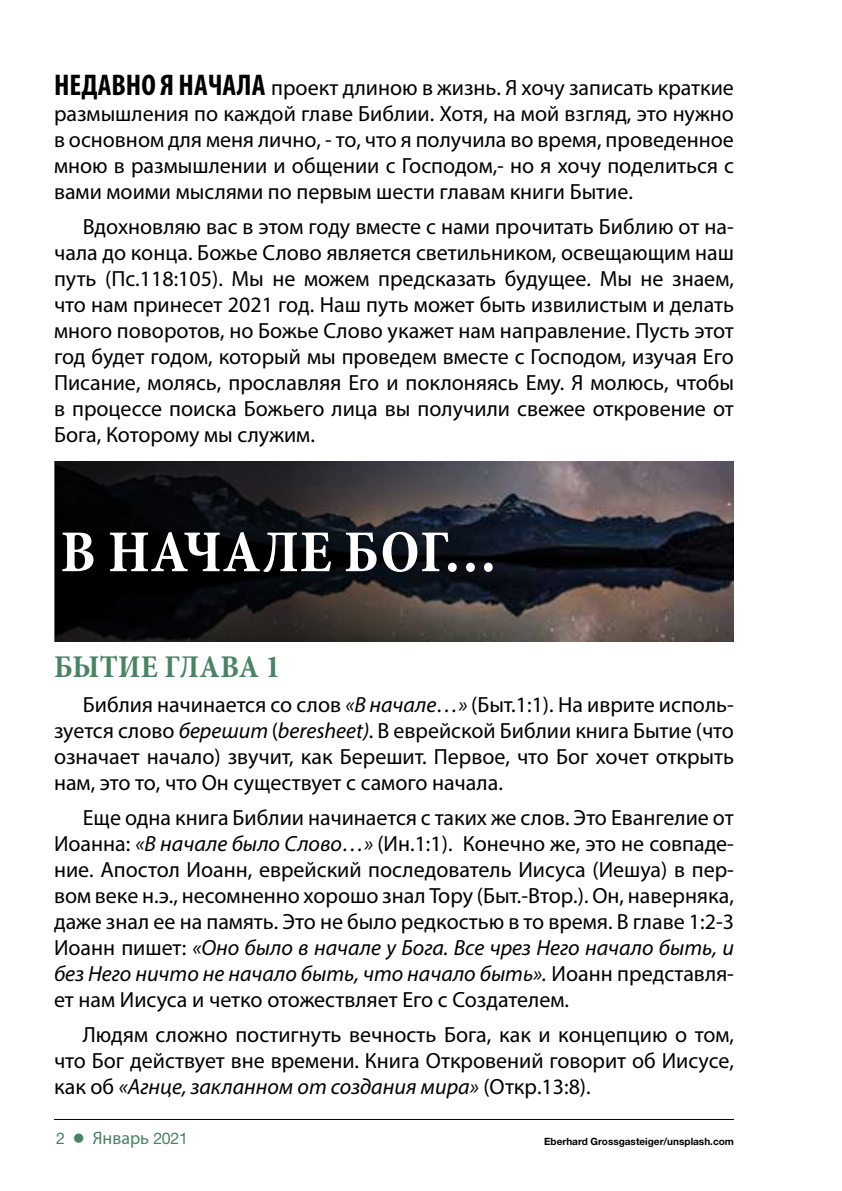
<style>
.page{position:relative;width:842px;height:1191px;background:#fff}
.page>*{position:absolute;margin:0;border:0;box-sizing:border-box;transform-origin:0 0}
.t1{font:700 condensed 60px "Minion Pro";letter-spacing:.01em;color:#fff}
.t2{font:700 condensed 32px "Minion Pro";letter-spacing:.01em;color:#488363}
.t3{font:22px/26px "Myriad Pro";color:#000;text-align:justify}
.t4{font:18px "Myriad Pro";color:#488363}
.t5{font:700 10px "Helvetica Neue LT Std";color:#000}
.s1{font-weight:700;font-stretch:condensed;font-size:30px}
.s2{font-style:italic}
.s3{font-family:"Helvetica Neue LT Std";font-size:16px}
</style>
<div class="page">
<hr style="left:54px;top:1119px;width:680px;height:1px;background:#000">
<img style="left:536px;top:462px;width:198px;height:180px">
<svg style="left:54px;top:462px;width:482px;height:180px;background:#1c1b1e"></svg>
<p class="t3" style="left:54px;top:74px;width:681px"><span class="s1">НЕДАВНО Я НАЧАЛА</span> проект длиною в жизнь. Я хочу записать краткие размышления по каждой главе Библии. Хотя, на мой взгляд, это нужно в основном для меня лично, - то, что я получила во время, проведенное мною в размышлении и общении с Господом,- но я хочу поделиться с вами моими мыслями по первым шести главам книги Бытие.</p>
<p class="t3" style="left:54px;top:213px;width:681px;text-indent:29px">Вдохновляю вас в этом году вместе с нами прочитать Библию от на&shy;чала до конца. Божье Слово является светильником, освещающим наш путь (Пс.118:105). Мы не можем предсказать будущее. Мы не знаем, что нам принесет 2021 год. Наш путь может быть извилистым и делать много поворотов, но Божье Слово укажет нам направление. Пусть этот год будет годом, который мы проведем вместе с Господом, изучая Его Писание, молясь, прославляя Его и поклоняясь Ему. Я молюсь, чтобы в процессе поиска Божьего лица вы получили свежее откровение от Бога, Которому мы служим.</p>
<h1 class="t1" style="left:61px;top:510px;width:438px">В НАЧАЛЕ БОГ…</h1>
<h2 class="t2" style="left:54px;top:644px;width:228px">БЫТИЕ ГЛАВА 1</h2>
<p class="t3" style="left:54px;top:691px;width:681px;text-indent:29px">Библия начинается со слов <span class="s2">«В начале…»</span> (Быт.1:1). На иврите исполь&shy;зуется слово <span class="s2">берешит</span> (<span class="s2">beresheet).</span> В еврейской Библии книга Бытие (что означает начало) звучит, как Берешит. Первое, что Бог хочет открыть нам, это то, что Он существует с самого начала.</p>
<p class="t3" style="left:54px;top:804px;width:681px;text-indent:29px">Еще одна книга Библии начинается с таких же слов. Это Евангелие от Иоанна: <span class="s2">«В начале было Слово…»</span> (Ин.1:1). Конечно же, это не совпаде&shy;ние. Апостол Иоанн, еврейский последователь Иисуса (Иешуа) в пер&shy;вом веке н.э., несомненно хорошо знал Тору (Быт.-Втор.). Он, наверняка, даже знал ее на память. Это не было редкостью в то время. В главе 1:2-3<br>Иоанн пишет: <span class="s2">«Оно было в начале у Бога. Все чрез Него начало быть, и без Него ничто не начало быть, что начало быть».</span> Иоанн представля&shy;ет нам Иисуса и четко отожествляет Его с Создателем.</p>
<p class="t3" style="left:54px;top:1021px;width:681px;text-indent:29px">Людям сложно постигнуть вечность Бога, как и концепцию о том, что Бог действует вне времени. Книга Откровений говорит об Иисусе, как об <span class="s2">«Агнце, закланном от создания мира»</span> (Откр.13:8).</p>
<p class="t4" style="left:56px;top:1127px;width:133px"><span class="s3">2</span> ● Январь <span class="s3">2021</span></p>
<p class="t5" style="left:544px;top:1135px;width:191px">Eberhard Grossgasteiger/unsplash.com</p>
</div>
